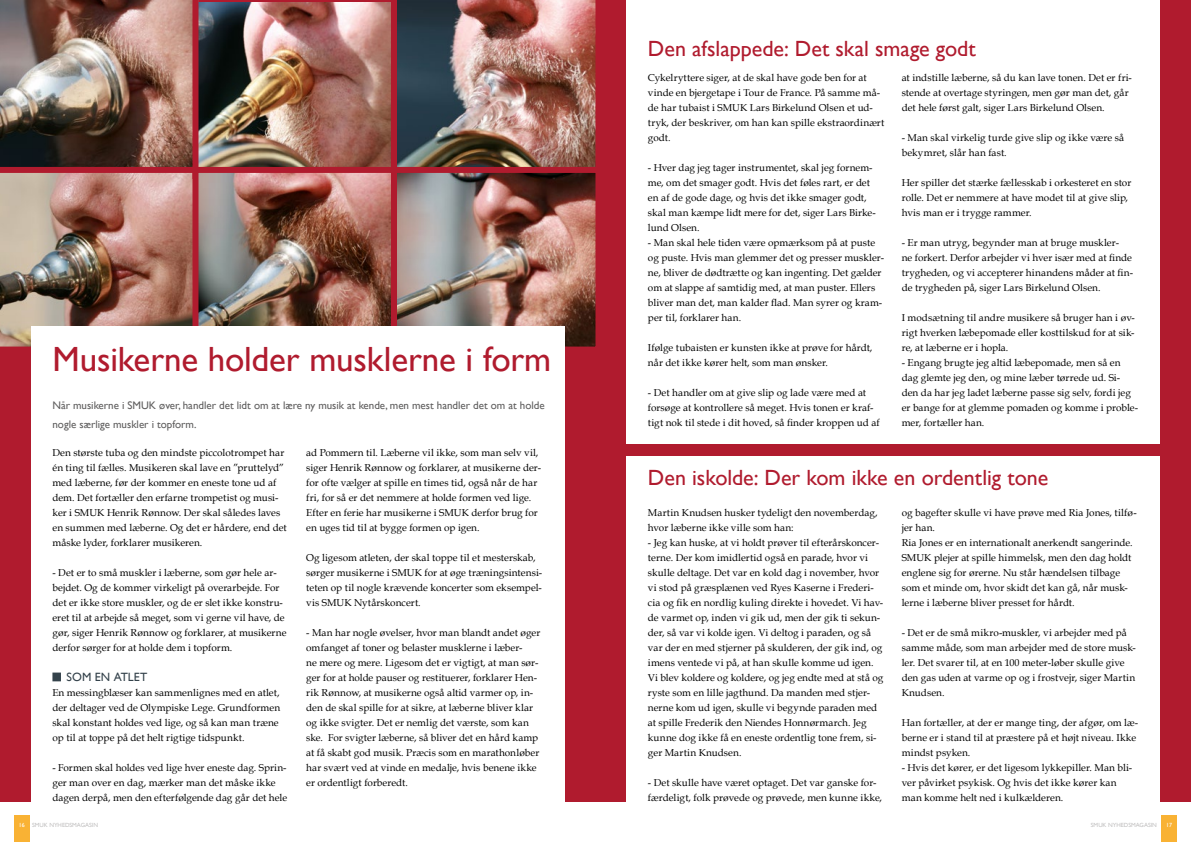
<style>
.page{position:relative;width:1191px;height:842px;background:#fff}
.page>*{position:absolute;margin:0;border:0;box-sizing:border-box;transform-origin:0 0}
.t1{font:35px "Gill Sans";letter-spacing:-.005em;color:#b01b2e}
.t2{font:22px "Gill Sans";color:#b01b2e}
.t3{font:12px "Gill Sans";color:#34424b}
.t4{font:11px/19px "Gill Sans";color:#5f5e5e}
.t5{font:10px/15px "Book Antiqua";letter-spacing:.005em;color:#000}
.t6{font:6px "Gill Sans";color:#c1c0c0}
.t7{font:6px "Gill Sans";color:#fff}
.s1{color:#fff}
</style>
<div class="page">
<div style="left:0;top:0;width:1191px;height:802px;background:#b01b2e"></div>
<div style="left:626px;top:0;width:533px;height:444px;background:#fff"></div>
<div style="left:626px;top:456px;width:533px;height:359px;background:#fff"></div>
<img style="left:0;top:0;width:596px;height:347px">
<img style="left:388px;top:164px;width:208px;height:192px">
<div style="left:14px;top:815px;width:15px;height:27px;background:#f9b234"></div>
<div style="left:1161px;top:815px;width:15px;height:27px;background:#f9b234"></div>
<div style="left:31px;top:326px;width:533px;height:477px;background:#fff"></div>
<div style="left:52px;top:672px;width:9px;height:9px;background:#34424b"></div>
<h1 class="t1" style="left:52px;top:339px;width:500px">Musikerne holder musklerne i form</h1>
<p class="t4" style="left:52px;top:396px;width:494px">Når musikerne i SMUK øver, handler det lidt om at lære ny musik at kende, men mest handler det om at holde nogle særlige muskler i topform.</p>
<p class="t5" style="left:52px;top:445px;width:236px">Den største tuba og den mindste piccolotrompet har én ting til fælles. Musikeren skal lave en ”pruttelyd” med læberne, før der kommer en eneste tone ud af dem. Det fortæller den erfarne trompetist og musi&shy;ker i SMUK Henrik Rønnow. Der skal således laves en summen med læberne. Og det er hårdere, end det måske lyder, forklarer musikeren.</p>
<p class="t5" style="left:52px;top:565px;width:235px">- Det er to små muskler i læberne, som gør hele ar&shy;bejdet. Og de kommer virkeligt på overarbejde. For det er ikke store muskler, og de er slet ikke konstru&shy;eret til at arbejde så meget, som vi gerne vil have, de gør, siger Henrik Rønnow og forklarer, at musikerne derfor sørger for at holde dem i topform.</p>
<p class="t3" style="left:67px;top:670px;width:82px">SOM EN ATLET</p>
<p class="t5" style="left:52px;top:685px;width:229px">En messingblæser kan sammenlignes med en atlet, der deltager ved de Olympiske Lege. Grundformen skal konstant holdes ved lige, og så kan man træne op til at toppe på det helt rigtige tidspunkt.</p>
<p class="t5" style="left:52px;top:760px;width:236px">- Formen skal holdes ved lige hver eneste dag. Sprin&shy;ger man over en dag, mærker man det måske ikke dagen derpå, men den efterfølgende dag går det hele</p>
<p class="t5" style="left:306px;top:445px;width:236px">ad Pommern til. Læberne vil ikke, som man selv vil, siger Henrik Rønnow og forklarer, at musikerne der&shy;for ofte vælger at spille en times tid, også når de har fri, for så er det nemmere at holde formen ved lige.<br>Efter en ferie har musikerne i SMUK derfor brug for en uges tid til at bygge formen op igen.</p>
<p class="t5" style="left:306px;top:550px;width:237px">Og ligesom atleten, der skal toppe til et mesterskab, sørger musikerne i SMUK for at øge træningsintensi&shy;teten op til nogle krævende koncerter som eksempel&shy;vis SMUK Nytårskoncert.</p>
<p class="t5" style="left:306px;top:625px;width:236px">- Man har nogle øvelser, hvor man blandt andet øger omfanget af toner og belaster musklerne i læber-<br>ne mere og mere. Ligesom det er vigtigt, at man sør&shy;ger for at holde pauser og restituerer, forklarer Hen&shy;rik Rønnow, at musikerne også altid varmer op, in&shy;den de skal spille for at sikre, at læberne bliver klar og ikke svigter. Det er nemlig det værste, som kan ske. For svigter læberne, så bliver det en hård kamp at få skabt god musik. Præcis som en marathonløber har svært ved at vinde en medalje, hvis benene ikke er ordentligt forberedt.</p>
<h2 class="t2" style="left:648px;top:36px;width:329px">Den afslappede: Det skal smage godt</h2>
<p class="t5" style="left:648px;top:70px;width:238px">Cykelryttere siger, at de skal have gode ben for at vinde en bjergetape i Tour de France. På samme må&shy;de har tubaist i SMUK Lars Birkelund Olsen et ud&shy;tryk, der beskriver, om han kan spille ekstraordinært godt.</p>
<p class="t5" style="left:648px;top:160px;width:229px">- Hver dag jeg tager instrumentet, skal jeg fornem&shy;me, om det smager godt. Hvis det føles rart, er det en af de gode dage, og hvis det ikke smager godt, skal man kæmpe lidt mere for det, siger Lars Birke&shy;lund Olsen.</p>
<p class="t5" style="left:648px;top:235px;width:238px">- Man skal hele tiden være opmærksom på at puste og puste. Hvis man glemmer det og presser muskler&shy;ne, bliver de dødtrætte og kan ingenting. Det gælder om at slappe af samtidig med, at man puster. Ellers bliver man det, man kalder flad. Man syrer og kram&shy;per til, forklarer han.</p>
<p class="t5" style="left:648px;top:340px;width:226px">Ifølge tubaisten er kunsten ikke at prøve for hårdt, når det ikke kører helt, som man ønsker.</p>
<p class="t5" style="left:648px;top:385px;width:233px">- Det handler om at give slip og lade være med at forsøge at kontrollere så meget. Hvis tonen er kraf&shy;tigt nok til stede i dit hoved, så finder kroppen ud af</p>
<p class="t5" style="left:901px;top:70px;width:232px">at indstille læberne, så du kan lave tonen. Det er fri&shy;stende at overtage styringen, men gør man det, går det hele først galt, siger Lars Birkelund Olsen.</p>
<p class="t5" style="left:901px;top:130px;width:224px">- Man skal virkelig turde give slip og ikke være så bekymret, slår han fast.</p>
<p class="t5" style="left:901px;top:175px;width:231px">Her spiller det stærke fællesskab i orkesteret en stor rolle. Det er nemmere at have modet til at give slip, hvis man er i trygge rammer.</p>
<p class="t5" style="left:901px;top:235px;width:233px">- Er man utryg, begynder man at bruge muskler-<br>ne forkert. Derfor arbejder vi hver især med at finde trygheden, og vi accepterer hinandens måder at fin&shy;de trygheden på, siger Lars Birkelund Olsen.</p>
<p class="t5" style="left:901px;top:310px;width:235px;text-align:justify">I modsætning til andre musikere så bruger han i øv&shy;rigt hverken læbepomade eller kosttilskud for at sik&shy;re, at læberne er i hopla.</p>
<p class="t5" style="left:901px;top:355px;width:238px">- Engang brugte jeg altid læbepomade, men så en dag glemte jeg den, og mine læber tørrede ud. Si&shy;den da har jeg ladet læberne passe sig selv, fordi jeg er bange for at glemme pomaden og komme i proble&shy;mer, fortæller han.</p>
<h2 class="t2" style="left:648px;top:464px;width:402px">Den iskolde: Der kom ikke en ordentlig tone</h2>
<p class="t5" style="left:648px;top:505px;width:231px">Martin Knudsen husker tydeligt den novemberdag, hvor læberne ikke ville som han:</p>
<p class="t5" style="left:648px;top:535px;width:237px">- Jeg kan huske, at vi holdt prøver til efterårskoncer&shy;terne. Der kom imidlertid også en parade, hvor vi skulle deltage. Det var en kold dag i november, hvor vi stod på græsplænen ved Ryes Kaserne i Frederi&shy;cia og fik en nordlig kuling direkte i hovedet. Vi hav&shy;de varmet op, inden vi gik ud, men der gik ti sekun&shy;der, så var vi kolde igen. Vi deltog i paraden, og så var der en med stjerner på skulderen, der gik ind, og imens ventede vi på, at han skulle komme ud igen.<br>Vi blev koldere og koldere, og jeg endte med at stå og ryste som en lille jagthund. Da manden med stjer&shy;nerne kom ud igen, skulle vi begynde paraden med at spille Frederik den Niendes Honnørmarch. Jeg kunne dog ikke få en eneste ordentlig tone frem, si&shy;ger Martin Knudsen.</p>
<p class="t5" style="left:648px;top:775px;width:236px">- Det skulle have været optaget. Det var ganske for&shy;færdeligt, folk prøvede og prøvede, men kunne ikke,</p>
<p class="t5" style="left:901px;top:505px;width:236px">og bagefter skulle vi have prøve med Ria Jones, tilfø&shy;jer han.<br>Ria Jones er en internationalt anerkendt sangerinde.<br>SMUK plejer at spille himmelsk, men den dag holdt englene sig for ørerne. Nu står hændelsen tilbage som et minde om, hvor skidt det kan gå, når musk&shy;lerne i læberne bliver presset for hårdt.</p>
<p class="t5" style="left:901px;top:625px;width:236px">- Det er de små mikro-muskler, vi arbejder med på samme måde, som man arbejder med de store musk&shy;ler. Det svarer til, at en 100 meter-løber skulle give den gas uden at varme op og i frostvejr, siger Martin Knudsen.</p>
<p class="t5" style="left:901px;top:715px;width:238px">Han fortæller, at der er mange ting, der afgør, om læ&shy;berne er i stand til at præstere på et højt niveau. Ikke mindst psyken.</p>
<p class="t5" style="left:901px;top:760px;width:232px">- Hvis det kører, er det ligesom lykkepiller. Man bli&shy;ver påvirket psykisk. Og hvis det ikke kører kan man komme helt ned i kulkælderen.</p>
<p class="t6" style="left:19px;top:822px;width:81px"><span class="s1">16</span> SMUK NYHEDSMAGASIN</p>
<p class="t6" style="left:1090px;top:822px;width:68px">SMUK NYHEDSMAGASIN</p>
<p class="t7" style="left:1166px;top:822px;width:7px">17</p>
</div>
